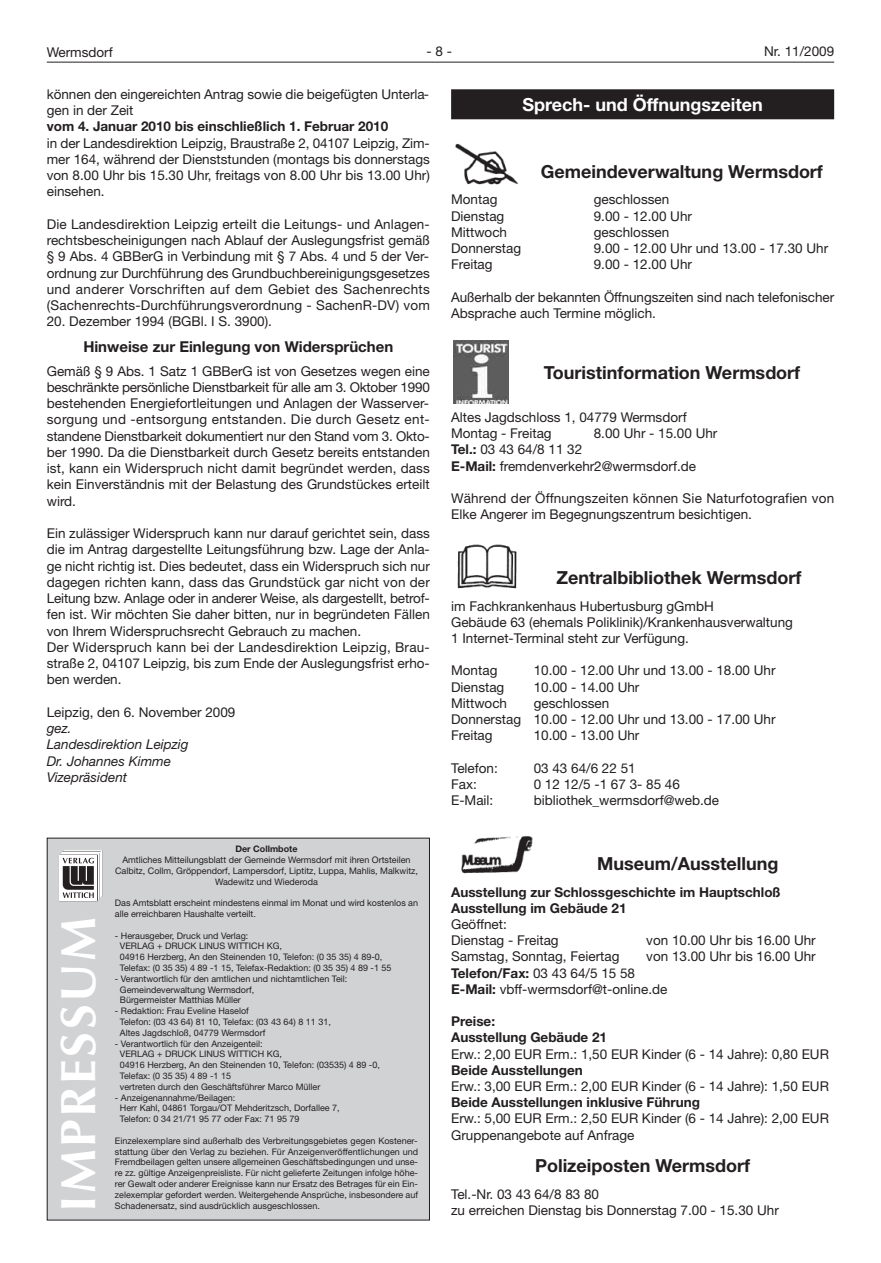
<style>
.page{position:relative;width:881px;height:1263px;background:#fff}
.page>*{position:absolute;margin:0;border:0;box-sizing:border-box;transform-origin:0 0}
.t1{font:700 49.5px "Optima";letter-spacing:.05em;color:#fff}
.t2{font:700 18px "Helvetica Neue LT";color:#231f20}
.t3{font:700 18px "Helvetica Neue LT";color:#fff}
.t4{font:700 15px "Helvetica Neue LT";color:#231f20}
.t5{font:13.5px/16.2px "Helvetica Neue LT";color:#231f20}
.t6{font:700 13.5px/16.2px "Helvetica Neue LT";color:#231f20}
.t7{font:italic 13.5px/16.2px "Helvetica Neue LT";color:#231f20}
.t8{font:9px/10.8px "Helvetica Neue LT";color:#231f20}
.t9{font:700 9px "Helvetica Neue LT";color:#231f20}
.s1{font-weight:700}
</style>
<div class="page">
<hr style="left:47px;top:62px;width:786px;height:1px;background:#231f20">
<div style="left:451px;top:89px;width:382px;height:30px;background:#231f20"></div>
<img style="left:461px;top:836px;width:72px;height:38px">
<img style="left:457px;top:544px;width:60px;height:45px">
<img style="left:455px;top:143px;width:64px;height:42px">
<img style="left:453px;top:340px;width:55px;height:63px">
<div style="left:47px;top:838px;width:382px;height:382px;background:#d1d2d4"></div>
<svg style="left:59px;top:850px;width:43px;height:51px;background:#a8a7a7"></svg>
<p class="t5" style="left:47px;top:45px;width:67px">Wermsdorf</p>
<p class="t5" style="left:426px;top:45px;width:27px">-8-</p>
<p class="t5" style="left:763px;top:45px;width:71px">Nr. 11/2009</p>
<h2 class="t3" style="left:522px;top:98px;width:242px">Sprech- und Öffnungszeiten</h2>
<p class="t5" style="left:47px;top:87px;width:383px">können den eingereichten Antrag sowie die beigefügten Unterla&shy;gen in der Zeit</p>
<p class="t6" style="left:47px;top:120px;width:343px">vom 4. Januar 2010 bis einschließlich 1. Februar 2010</p>
<p class="t5" style="left:47px;top:136px;width:384px;text-align:justify">in der Landesdirektion Leipzig, Braustraße 2, 04107 Leipzig, Zim&shy;mer 164, während der Dienststunden (montags bis donnerstags von 8.00 Uhr bis 15.30 Uhr, freitags von 8.00 Uhr bis 13.00 Uhr) einsehen.</p>
<p class="t5" style="left:47px;top:217px;width:384px;text-align:justify">Die Landesdirektion Leipzig erteilt die Leitungs- und Anlagen&shy;rechtsbescheinigungen nach Ablauf der Auslegungsfrist gemäß § 9 Abs. 4 GBBerG in Verbindung mit § 7 Abs. 4 und 5 der Ver&shy;ordnung zur Durchführung des Grundbuchbereinigungsgesetzes und anderer Vorschriften auf dem Gebiet des Sachenrechts (Sachenrechts-Durchführungsverordnung - SachenR-DV) vom</p>
<p class="t5" style="left:47px;top:315px;width:226px">20. Dezember 1994 (BGBl. I S. 3900).</p>
<p class="t4" style="left:83px;top:341px;width:311px">Hinweise zur Einlegung von Widersprüchen</p>
<p class="t5" style="left:47px;top:364px;width:384px;text-align:justify">Gemäß § 9 Abs. 1 Satz 1 GBBerG ist von Gesetzes wegen eine beschränkte persönliche Dienstbarkeit für alle am 3. Oktober 1990 bestehenden Energiefortleitungen und Anlagen der Wasserver&shy;sorgung und -entsorgung entstanden. Die durch Gesetz ent&shy;standene Dienstbarkeit dokumentiert nur den Stand vom 3. Okto&shy;ber 1990. Da die Dienstbarkeit durch Gesetz bereits entstanden ist, kann ein Widerspruch nicht damit begründet werden, dass kein Einverständnis mit der Belastung des Grundstückes erteilt wird.</p>
<p class="t5" style="left:47px;top:526px;width:384px">Ein zulässiger Widerspruch kann nur darauf gerichtet sein, dass die im Antrag dargestellte Leitungsführung bzw. Lage der Anla&shy;ge nicht richtig ist. Dies bedeutet, dass ein Widerspruch sich nur dagegen richten kann, dass das Grundstück gar nicht von der Leitung bzw. Anlage oder in anderer Weise, als dargestellt, betrof&shy;fen ist. Wir möchten Sie daher bitten, nur in begründeten Fällen von Ihrem Widerspruchsrecht Gebrauch zu machen.<br>Der Widerspruch kann bei der Landesdirektion Leipzig, Brau&shy;straße 2, 04107 Leipzig, bis zum Ende der Auslegungsfrist erho&shy;ben werden.</p>
<p class="t5" style="left:47px;top:705px;width:190px">Leipzig, den 6. November 2009</p>
<p class="t7" style="left:47px;top:721px;width:143px">gez.<br>Landesdirektion Leipzig<br>Dr. Johannes Kimme<br>Vizepräsident</p>
<h2 class="t2" style="left:540px;top:165px;width:283px">Gemeindeverwaltung Wermsdorf</h2>
<p class="t5" style="left:451px;top:193px;width:48px">Montag</p>
<p class="t5" style="left:593px;top:193px;width:77px">geschlossen</p>
<p class="t5" style="left:451px;top:209px;width:55px">Dienstag</p>
<p class="t5" style="left:593px;top:209px;width:100px">9.00 - 12.00 Uhr</p>
<p class="t5" style="left:451px;top:225px;width:57px">Mittwoch</p>
<p class="t5" style="left:593px;top:225px;width:77px">geschlossen</p>
<p class="t5" style="left:451px;top:241px;width:71px">Donnerstag</p>
<p class="t5" style="left:593px;top:241px;width:236px">9.00 - 12.00 Uhr und 13.00 - 17.30 Uhr</p>
<p class="t5" style="left:451px;top:258px;width:43px">Freitag</p>
<p class="t5" style="left:593px;top:258px;width:100px">9.00 - 12.00 Uhr</p>
<p class="t5" style="left:451px;top:290px;width:384px">Außerhalb der bekannten Öffnungszeiten sind nach telefonischer<br>Absprache auch Termine möglich.</p>
<h2 class="t2" style="left:543px;top:366px;width:258px">Touristinformation Wermsdorf</h2>
<p class="t5" style="left:451px;top:410px;width:237px">Altes Jagdschloss 1, 04779 Wermsdorf<br>Montag - Freitag</p>
<p class="t5" style="left:593px;top:427px;width:125px">8.00 Uhr - 15.00 Uhr</p>
<p class="t5" style="left:451px;top:443px;width:246px"><span class="s1">Tel.:</span> 03 43 64/8 11 32<br><span class="s1">E-Mail:</span> fremdenverkehr2@wermsdorf.de</p>
<p class="t5" style="left:451px;top:491px;width:384px">Während der Öffnungszeiten können Sie Naturfotografien von<br>Elke Angerer im Begegnungszentrum besichtigen.</p>
<h2 class="t2" style="left:556px;top:571px;width:247px">Zentralbibliothek Wermsdorf</h2>
<p class="t5" style="left:451px;top:599px;width:343px">im Fachkrankenhaus Hubertusburg gGmbH<br>Gebäude 63 (ehemals Poliklinik)/Krankenhausverwaltung<br>1 Internet-Terminal steht zur Verfügung.</p>
<p class="t5" style="left:451px;top:664px;width:48px">Montag</p>
<p class="t5" style="left:533px;top:664px;width:243px">10.00 - 12.00 Uhr und 13.00 - 18.00 Uhr</p>
<p class="t5" style="left:451px;top:680px;width:55px">Dienstag</p>
<p class="t5" style="left:533px;top:680px;width:107px">10.00 - 14.00 Uhr</p>
<p class="t5" style="left:451px;top:696px;width:57px">Mittwoch</p>
<p class="t5" style="left:451px;top:696px;width:326px;text-indent:82px">geschlossen<br>Donnerstag 10.00 - 12.00 Uhr und 13.00 - 17.00 Uhr<br>Freitag</p>
<p class="t5" style="left:533px;top:729px;width:107px">10.00 - 13.00 Uhr</p>
<p class="t5" style="left:451px;top:761px;width:48px">Telefon:</p>
<p class="t5" style="left:533px;top:761px;width:103px">03 43 64/6 22 51</p>
<p class="t5" style="left:451px;top:777px;width:27px">Fax:</p>
<p class="t5" style="left:533px;top:777px;width:148px">0 12 12/5 -1 67 3- 85 46</p>
<p class="t5" style="left:451px;top:793px;width:44px">E-Mail:</p>
<p class="t5" style="left:533px;top:793px;width:187px">bibliothek_wermsdorf@web.de</p>
<h1 class="t1" style="left:58px;top:1212px;width:296px;rotate:-90deg">IMPRESSUM</h1>
<p class="t9" style="left:235px;top:846px;width:64px">Der Collmbote</p>
<p class="t8" style="left:115px;top:855px;width:304px;text-align:center">Amtliches Mitteilungsblatt der Gemeinde Wermsdorf mit ihren Ortsteilen<br>Calbitz, Collm, Gröppendorf, Lampersdorf, Liptitz, Luppa, Mahlis, Malkwitz,<br>Wadewitz und Wiederoda</p>
<p class="t8" style="left:115px;top:898px;width:304px">Das Amtsblatt erscheint mindestens einmal im Monat und wird kostenlos an alle erreichbaren Haushalte verteilt.</p>
<p class="t8" style="left:120px;top:931px;width:273px;text-indent:-5px">- Herausgeber, Druck und Verlag:<br>VERLAG + DRUCK LINUS WITTICH KG,<br>04916 Herzberg, An den Steinenden 10, Telefon: (0 35 35) 4 89-0, Telefax: (0 35 35) 4 89 -1 15, Telefax-Redaktion: (0 35 35) 4 89 -1 55</p>
<p class="t8" style="left:120px;top:974px;width:229px;text-indent:-5px">- Verantwortlich für den amtlichen und nichtamtlichen Teil:<br>Gemeindeverwaltung Wermsdorf,<br>Bürgermeister Matthias Müller</p>
<p class="t8" style="left:120px;top:1006px;width:212px;text-indent:-5px">- Redaktion: Frau Eveline Haselof<br>Telefon: (03 43 64) 81 10, Telefax: (03 43 64) 8 11 31,<br>Altes Jagdschloß, 04779 Wermsdorf</p>
<p class="t8" style="left:120px;top:1039px;width:261px;text-indent:-5px">- Verantwortlich für den Anzeigenteil:<br>VERLAG + DRUCK LINUS WITTICH KG,<br>04916 Herzberg, An den Steinenden 10, Telefon: (03535) 4 89 -0, Telefax: (0 35 35) 4 89 -1 15<br>vertreten durch den Geschäftsführer Marco Müller</p>
<p class="t8" style="left:120px;top:1093px;width:221px;text-indent:-5px">- Anzeigenannahme/Beilagen:<br>Herr Kahl, 04861 Torgau/OT Mehderitzsch, Dorfallee 7,<br>Telefon: 0 34 21/71 95 77 oder Fax: 71 95 79</p>
<p class="t8" style="left:115px;top:1136px;width:304px;text-align:justify">Einzelexemplare sind außerhalb des Verbreitungsgebietes gegen Kostener&shy;stattung über den Verlag zu beziehen. Für Anzeigenveröffentlichungen und Fremdbeilagen gelten unsere allgemeinen Geschäftsbedingungen und unse&shy;re zz. gültige Anzeigenpreisliste. Für nicht gelieferte Zeitungen infolge höhe&shy;rer Gewalt oder anderer Ereignisse kann nur Ersatz des Betrages für ein Ein&shy;zelexemplar gefordert werden. Weitergehende Ansprüche, insbesondere auf</p>
<p class="t8" style="left:115px;top:1201px;width:206px">Schadenersatz, sind ausdrücklich ausgeschlossen.</p>
<h2 class="t2" style="left:597px;top:857px;width:183px">Museum/Ausstellung</h2>
<p class="t6" style="left:451px;top:885px;width:331px">Ausstellung zur Schlossgeschichte im Hauptschloß<br>Ausstellung im Gebäude 21</p>
<p class="t5" style="left:451px;top:917px;width:109px">Geöffnet:<br>Dienstag - Freitag</p>
<p class="t5" style="left:646px;top:933px;width:171px">von 10.00 Uhr bis 16.00 Uhr</p>
<p class="t5" style="left:451px;top:950px;width:170px">Samstag, Sonntag, Feiertag</p>
<p class="t5" style="left:646px;top:950px;width:171px">von 13.00 Uhr bis 16.00 Uhr</p>
<p class="t5" style="left:451px;top:966px;width:218px"><span class="s1">Telefon/Fax:</span> 03 43 64/5 15 58<br><span class="s1">E-Mail:</span> vbff-wermsdorf@t-online.de</p>
<p class="t6" style="left:451px;top:1014px;width:157px">Preise:<br>Ausstellung Gebäude 21</p>
<p class="t5" style="left:451px;top:1047px;width:379px">Erw.: 2,00 EUR Erm.: 1,50 EUR Kinder (6 - 14 Jahre): 0,80 EUR</p>
<p class="t6" style="left:451px;top:1063px;width:133px">Beide Ausstellungen</p>
<p class="t5" style="left:451px;top:1079px;width:379px">Erw.: 3,00 EUR Erm.: 2,00 EUR Kinder (6 - 14 Jahre): 1,50 EUR</p>
<p class="t6" style="left:451px;top:1095px;width:250px">Beide Ausstellungen inklusive Führung</p>
<p class="t5" style="left:451px;top:1112px;width:379px">Erw.: 5,00 EUR Erm.: 2,50 EUR Kinder (6 - 14 Jahre): 2,00 EUR<br>Gruppenangebote auf Anfrage</p>
<h2 class="t2" style="left:535px;top:1159px;width:217px">Polizeiposten Wermsdorf</h2>
<p class="t5" style="left:451px;top:1187px;width:329px">Tel.-Nr. 03 43 64/8 83 80<br>zu erreichen Dienstag bis Donnerstag 7.00 - 15.30 Uhr</p>
</div>
